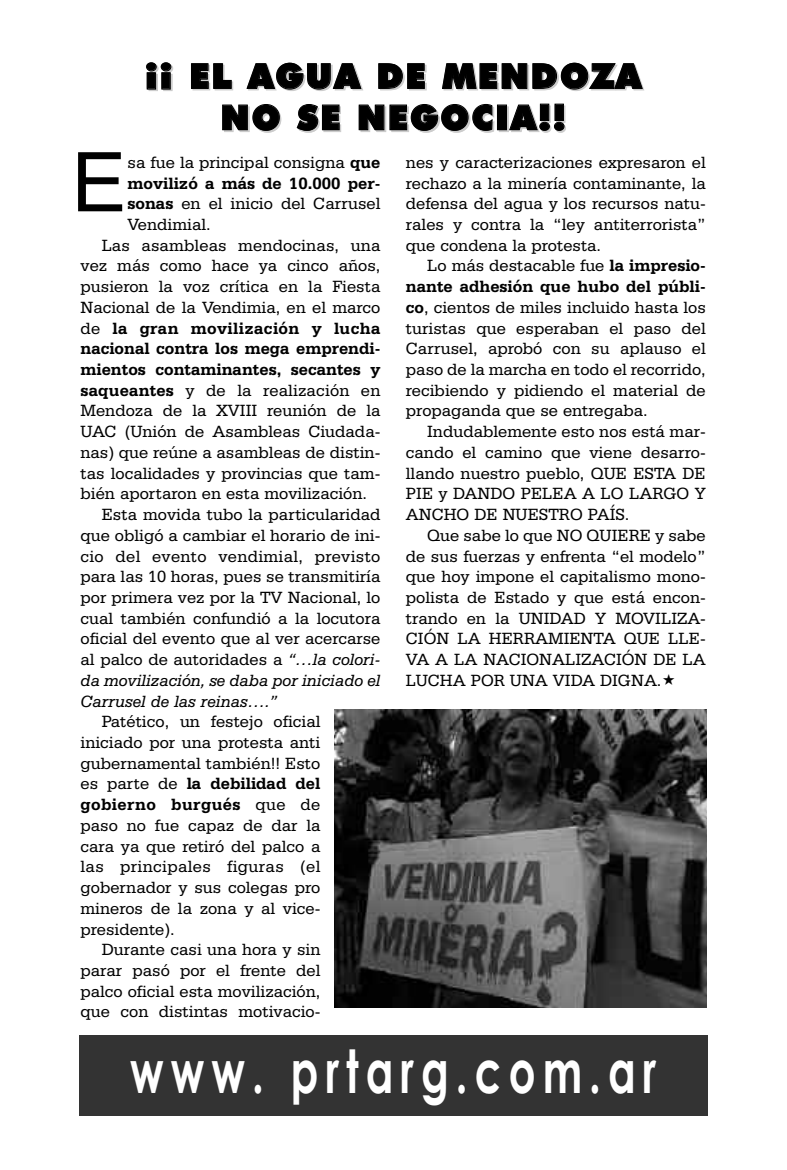
<style>
.page{position:relative;width:787px;height:1170px;background:#fff}
.page>*{position:absolute;margin:0;border:0;box-sizing:border-box;transform-origin:0 0}
.t1{font:82.5px "Arial";color:#000}
.t2{font:700 60px "Century Gothic";letter-spacing:.17em;color:#fff;scale:.7 1}
.t3{font:900 34.5px/41.2px "Futura BT";letter-spacing:.05em;color:#000;text-align:center}
.t4{font:17.25px/20.7px "Serifa BT";color:#000;text-align:justify}
.t5{font:700 17.25px "Serifa BT";color:#000}
.t6{font:italic 17.25px "Serifa BT";color:#000}
.t7{font:17.25px "Serifa BT";letter-spacing:.02em;color:#000}
.t8{font:700 17.25px "Serifa BT";letter-spacing:.02em;color:#000}
.s1{font-weight:700}
.s2{font-weight:400}
.s3{font-style:italic}
</style>
<div class="page">
<div style="left:79px;top:1035px;width:628px;height:80px;background:#333"></div>
<img style="left:334px;top:709px;width:372px;height:298px">
<h3 class="t3" style="left:145px;top:56px;width:498px">¡¡ EL AGUA DE MENDOZA<br>NO SE NEGOCIA!!</h3>
<h1 class="t1" style="left:72px;top:134px;width:57px">E</h1>
<p class="t4" style="left:128px;top:151px;width:254px">sa fue la principal consigna <span class="s1">que</span></p>
<p class="t5" style="left:128px;top:172px;width:254px">movilizó a más de 10.000 per-</p>
<p class="t4" style="left:128px;top:193px;width:254px"><span class="s1">sonas</span> en el inicio del Carrusel</p>
<p class="t4" style="left:128px;top:214px;width:84px">Vendimial.</p>
<p class="t4" style="left:102px;top:234px;width:280px">Las asambleas mendocinas, una</p>
<p class="t4" style="left:80px;top:255px;width:301px">vez más como hace ya cinco años,</p>
<p class="t4" style="left:80px;top:276px;width:301px">pusieron la voz crítica en la Fiesta</p>
<p class="t4" style="left:80px;top:296px;width:301px">Nacional de la Vendimia, en el marco</p>
<p class="t8" style="left:80px;top:317px;width:301px"><span class="s2">de</span> la gran movilización y lucha</p>
<p class="t5" style="left:80px;top:338px;width:301px">nacional contra los mega emprendi-</p>
<p class="t5" style="left:80px;top:359px;width:301px">mientos contaminantes, secantes y</p>
<p class="t4" style="left:80px;top:379px;width:301px"><span class="s1">saqueantes</span> y de la realización en</p>
<p class="t4" style="left:80px;top:400px;width:301px">Mendoza de la XVIII reunión de la</p>
<p class="t4" style="left:80px;top:421px;width:301px">UAC (Unión de Asambleas Ciudada-</p>
<p class="t4" style="left:80px;top:441px;width:301px">nas) que reúne a asambleas de distin-</p>
<p class="t4" style="left:80px;top:462px;width:301px">tas localidades y provincias que tam-</p>
<p class="t4" style="left:80px;top:483px;width:288px">bién aportaron en esta movilización.</p>
<p class="t4" style="left:102px;top:503px;width:280px">Esta movida tubo la particularidad</p>
<p class="t4" style="left:80px;top:524px;width:301px">que obligó a cambiar el horario de ini-</p>
<p class="t7" style="left:80px;top:545px;width:301px">cio del evento vendimial, previsto</p>
<p class="t4" style="left:80px;top:566px;width:301px">para las 10 horas, pues se transmitiría</p>
<p class="t4" style="left:80px;top:586px;width:301px">por primera vez por la TV Nacional, lo</p>
<p class="t4" style="left:80px;top:607px;width:301px">cual también confundió a la locutora</p>
<p class="t4" style="left:80px;top:628px;width:301px">oficial del evento que al ver acercarse</p>
<p class="t4" style="left:80px;top:648px;width:301px">al palco de autoridades a <span class="s3">“…la colori-</span></p>
<p class="t6" style="left:80px;top:669px;width:301px">da movilización, se daba por iniciado el</p>
<p class="t6" style="left:80px;top:690px;width:198px">Carrusel de las reinas….”</p>
<p class="t4" style="left:80px;top:711px;width:241px;text-indent:21px">Patético, un festejo oficial iniciado por una protesta anti gubernamental también!! Esto es parte de <span class="s1">la debilidad del gobierno burgués</span> que de paso no fue capaz de dar la cara ya que retiró del palco a las principales figuras (el gobernador y sus colegas pro mineros de la zona y al vice&shy;presidente).</p>
<p class="t4" style="left:80px;top:938px;width:241px;text-indent:21px">Durante casi una hora y sin parar pasó por el frente del palco oficial esta movilización, que con distintas motivacio-</p>
<p class="t4" style="left:406px;top:151px;width:301px">nes y caracterizaciones expresaron el rechazo a la minería contaminante, la defensa del agua y los recursos natu&shy;rales y contra la “ley antiterrorista” que condena la protesta.</p>
<p class="t4" style="left:406px;top:255px;width:301px;text-indent:21px">Lo más destacable fue <span class="s1">la impresio&shy;nante adhesión que hubo del públi&shy;co</span>, cientos de miles incluido hasta los turistas que esperaban el paso del Carrusel, aprobó con su aplauso el paso de la marcha en todo el recorrido, recibiendo y pidiendo el material de propaganda que se entregaba.</p>
<p class="t4" style="left:406px;top:421px;width:301px;text-indent:21px">Indudablemente esto nos está mar&shy;cando el camino que viene desarro&shy;llando nuestro pueblo, QUE ESTA DE PIE y DANDO PELEA A LO LARGO Y ANCHO DE NUESTRO PAÍS.</p>
<p class="t4" style="left:406px;top:524px;width:301px;text-indent:21px">Que sabe lo que NO QUIERE y sabe de sus fuerzas y enfrenta “el modelo” que hoy impone el capitalismo mono&shy;polista de Estado y que está encon&shy;trando en la UNIDAD Y MOVILIZA-CIÓN LA HERRAMIENTA QUE LLE-VA A LA NACIONALIZACIÓN DE LA LUCHA POR UNA VIDA DIGNA.</p>
<h2 class="t2" style="left:130px;top:1036px;width:753px">www. prtarg.com.ar</h2>
</div>
